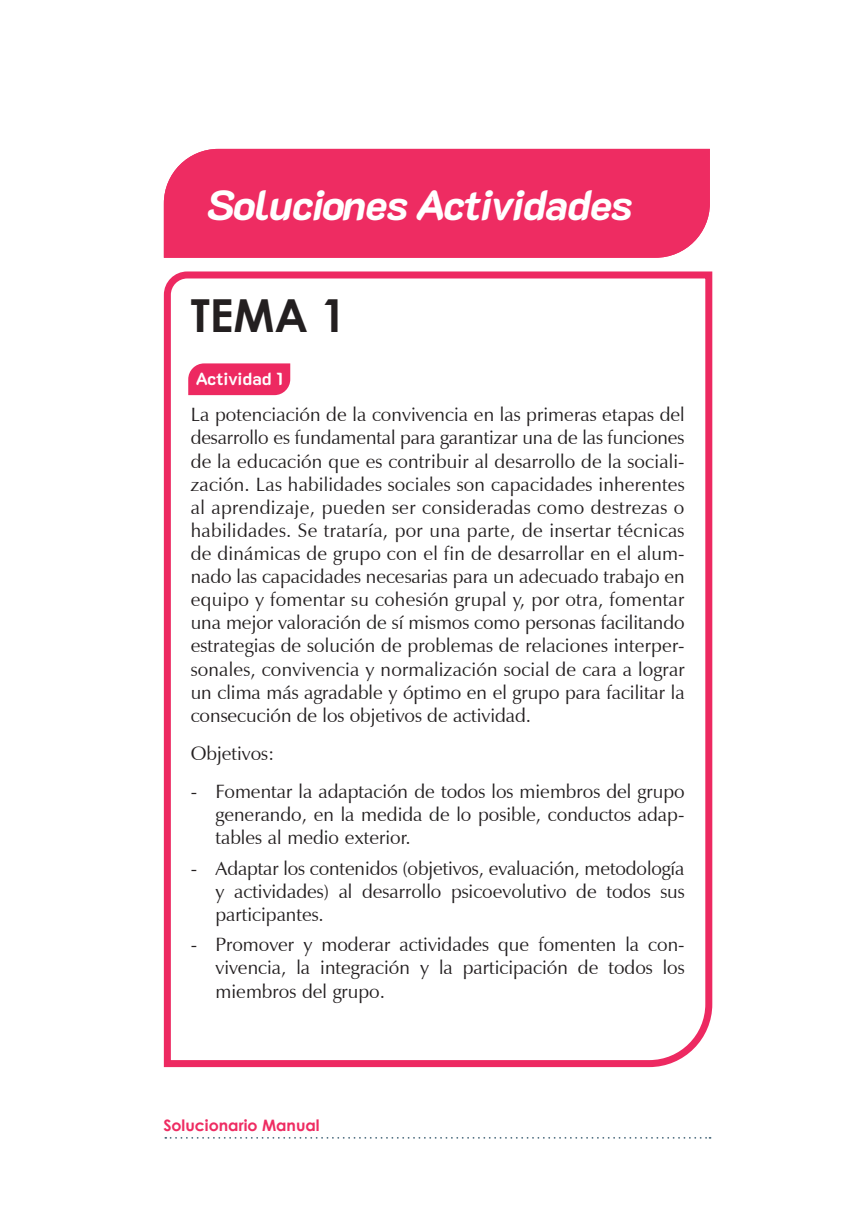
<style>
.page{position:relative;width:844px;height:1216px;background:#fff}
.page>*{position:absolute;margin:0;border:0;box-sizing:border-box;transform-origin:0 0}
._01{font:700 45.5px "Century Gothic";color:#231f20}
.Glosario_TIT{font:italic 800 42px "K2 D";letter-spacing:-.03em;color:#fff}
.t1{font:italic 800 38.5px "K2 D";letter-spacing:-.03em;color:#fff}
.comun{font:19.25px/23.1px "Zapf Humanist 601 BT";color:#231f20;text-align:justify}
.guion_1{font:19.25px/23.1px "Zapf Humanist 601 BT";color:#231f20;text-align:justify}
.Actividad{font:700 17.5px "K2 D";letter-spacing:-.015em;color:#fff}
.t2{font:700 15.75px "Century Gothic";color:#ee2c62}
</style>
<div class="page">
<svg style="left:163px;top:271px;width:550px;height:797px"></svg>
<div style="left:164px;top:149px;width:545px;height:109px;background:#ee2c62"></div>
<svg style="left:165px;top:1137px;width:545px;height:1px"></svg>
<p class="Glosario_TIT" style="left:207px;top:181px;width:427px">Soluciones Actividades</p>
<h3 class="t1" style="left:207px;top:182px;width:391px">Soluciones Actividades</h3>
<p class="_01" style="left:191px;top:281px;width:157px">TEMA 1</p>
<p class="Actividad" style="left:196px;top:369px;width:89px">Actividad 1</p>
<p class="comun" style="left:191px;top:403px;width:495px">La potenciación de la convivencia en las primeras etapas del desarrollo es fundamental para garantizar una de las funciones de la educación que es contribuir al desarrollo de la sociali&shy;zación. Las habilidades sociales son capacidades inherentes al aprendizaje, pueden ser consideradas como destrezas o habilidades. Se trataría, por una parte, de insertar técnicas de dinámicas de grupo con el fin de desarrollar en el alum&shy;nado las capacidades necesarias para un adecuado trabajo en equipo y fomentar su cohesión grupal y, por otra, fomentar una mejor valoración de sí mismos como personas facilitando estrategias de solución de problemas de relaciones interper&shy;sonales, convivencia y normalización social de cara a lograr un clima más agradable y óptimo en el grupo para facilitar la consecución de los objetivos de actividad.</p>
<p class="comun" style="left:191px;top:741px;width:85px">Objetivos:</p>
<p class="guion_1" style="left:215px;top:779px;width:470px;text-indent:-25px">- Fomentar la adaptación de todos los miembros del grupo generando, en la medida de lo posible, conductos adap&shy;tables al medio exterior.</p>
<p class="guion_1" style="left:215px;top:856px;width:470px;text-indent:-25px">- Adaptar los contenidos (objetivos, evaluación, metodología y actividades) al desarrollo psicoevolutivo de todos sus participantes.</p>
<p class="guion_1" style="left:215px;top:933px;width:470px;text-indent:-25px">- Promover y moderar actividades que fomenten la con&shy;vivencia, la integración y la participación de todos los miembros del grupo.</p>
<p class="t2" style="left:163px;top:1113px;width:158px">Solucionario Manual</p>
</div>
